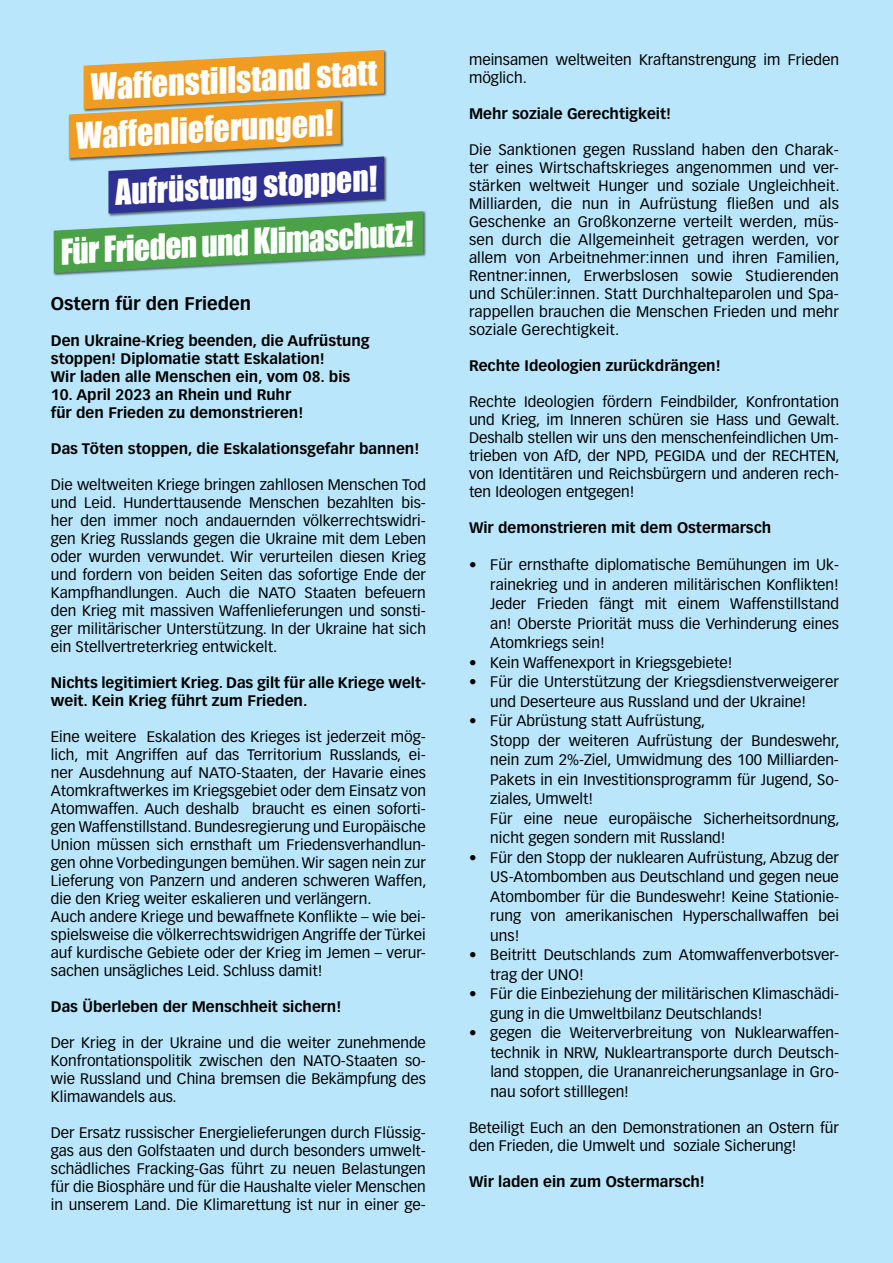
<style>
.page{position:relative;width:893px;height:1263px;background:#b9e6fa}
.page>*{position:absolute;margin:0;border:0;box-sizing:border-box;transform-origin:0 0}
.t1{font:33.45px/48px "Impact";color:#fff;scale:.96 1}
.t2{font:32.7px "Impact";color:#fff;scale:.96 1}
.t3{font:700 18px "Vectora LT Std";color:#000}
.t4{font:15px/18px "Vectora LT Std";color:#000;text-align:justify}
.t5{font:700 15px/18px "Vectora LT Std";color:#000}
</style>
<div class="page">
<div style="left:53px;top:211px;width:373px;height:65px;background:#000;opacity:.55"></div>
<svg style="left:54px;top:50px;width:369px;height:223px"></svg>
<h1 class="t1" style="left:72px;top:63px;width:318px;text-indent:17px;rotate:-3deg">Waffenstillstand statt<br>Waffenlieferungen!</h1>
<h2 class="t2" style="left:113px;top:167px;width:275px;rotate:-3deg">Aufrüstung stoppen!</h2>
<h2 class="t2" style="left:59px;top:226px;width:370px;rotate:-3deg">Für Frieden und Klimaschutz!</h2>
<p class="t3" style="left:51px;top:292px;width:202px">Ostern für den Frieden</p>
<p class="t5" style="left:51px;top:331px;width:320px">Den Ukraine-Krieg beenden, die Aufrüstung stoppen! Diplomatie statt Eskalation!<br>Wir laden alle Menschen ein, vom 08. bis</p>
<p class="t5" style="left:51px;top:385px;width:254px">10. April 2023 an Rhein und Ruhr für den Frieden zu demonstrieren!</p>
<p class="t5" style="left:51px;top:439px;width:370px">Das Töten stoppen, die Eskalationsgefahr bannen!</p>
<p class="t4" style="left:51px;top:475px;width:377px">Die weltweiten Kriege bringen zahllosen Menschen Tod und Leid. Hunderttausende Menschen bezahlten bis&shy;her den immer noch andauernden völkerrechtswidri&shy;gen Krieg Russlands gegen die Ukraine mit dem Leben oder wurden verwundet. Wir verurteilen diesen Krieg und fordern von beiden Seiten das sofortige Ende der Kampfhandlungen. Auch die NATO Staaten befeuern den Krieg mit massiven Waffenlieferungen und sonsti&shy;ger militärischer Unterstützung. In der Ukraine hat sich ein Stellvertreterkrieg entwickelt.</p>
<p class="t5" style="left:51px;top:673px;width:376px">Nichts legitimiert Krieg. Das gilt für alle Kriege welt&shy;weit. Kein Krieg führt zum Frieden.</p>
<p class="t4" style="left:51px;top:727px;width:377px;text-align:left">Eine weitere Eskalation des Krieges ist jederzeit mög&shy;lich, mit Angriffen auf das Territorium Russlands, ei&shy;ner Ausdehnung auf NATO-Staaten, der Havarie eines Atomkraftwerkes im Kriegsgebiet oder dem Einsatz von Atomwaffen. Auch deshalb braucht es einen soforti&shy;gen Waffenstillstand. Bundesregierung und Europäische Union müssen sich ernsthaft um Friedensverhandlun&shy;gen ohne Vorbedingungen bemühen. Wir sagen nein zur Lieferung von Panzern und anderen schweren Waffen, die den Krieg weiter eskalieren und verlängern.<br>Auch andere Kriege und bewaffnete Konflikte – wie bei&shy;spielsweise die völkerrechtswidrigen Angriffe der Türkei auf kurdische Gebiete oder der Krieg im Jemen – verur&shy;sachen unsägliches Leid. Schluss damit!</p>
<p class="t5" style="left:51px;top:997px;width:292px">Das Überleben der Menschheit sichern!</p>
<p class="t4" style="left:51px;top:1033px;width:377px">Der Krieg in der Ukraine und die weiter zunehmende Konfrontationspolitik zwischen den NATO-Staaten so&shy;wie Russland und China bremsen die Bekämpfung des Klimawandels aus.</p>
<p class="t4" style="left:51px;top:1123px;width:377px">Der Ersatz russischer Energielieferungen durch Flüssig&shy;gas aus den Golfstaaten und durch besonders umwelt&shy;schädliches Fracking-Gas führt zu neuen Belastungen für die Biosphäre und für die Haushalte vieler Menschen in unserem Land. Die Klimarettung ist nur in einer ge-</p>
<p class="t4" style="left:469px;top:51px;width:371px">meinsamen weltweiten Kraftanstrengung im Frieden möglich.</p>
<p class="t5" style="left:469px;top:104px;width:204px">Mehr soziale Gerechtigkeit!</p>
<p class="t4" style="left:469px;top:141px;width:372px">Die Sanktionen gegen Russland haben den Charak&shy;ter eines Wirtschaftskrieges angenommen und ver&shy;stärken weltweit Hunger und soziale Ungleichheit.<br>Milliarden, die nun in Aufrüstung fließen und als Geschenke an Großkonzerne verteilt werden, müs&shy;sen durch die Allgemeinheit getragen werden, vor allem von Arbeitnehmer:innen und ihren Familien, Rentner:innen, Erwerbslosen sowie Studierenden und Schüler:innen. Statt Durchhalteparolen und Spa&shy;rappellen brauchen die Menschen Frieden und mehr soziale Gerechtigkeit.</p>
<p class="t5" style="left:469px;top:356px;width:253px">Rechte Ideologien zurückdrängen!</p>
<p class="t4" style="left:469px;top:393px;width:372px">Rechte Ideologien fördern Feindbilder, Konfrontation und Krieg, im Inneren schüren sie Hass und Gewalt.<br>Deshalb stellen wir uns den menschenfeindlichen Um&shy;trieben von AfD, der NPD, PEGIDA und der RECHTEN, von Identitären und Reichsbürgern und anderen rech&shy;ten Ideologen entgegen!</p>
<p class="t5" style="left:469px;top:518px;width:304px">Wir demonstrieren mit dem Ostermarsch</p>
<p class="t4" style="left:490px;top:555px;width:350px;line-height:19.5px;text-indent:-21px">• Für ernsthafte diplomatische Bemühungen im Uk&shy;rainekrieg und in anderen militärischen Konflikten!<br>Jeder Frieden fängt mit einem Waffenstillstand an! Oberste Priorität muss die Verhinderung eines Atomkriegs sein!</p>
<p class="t4" style="left:469px;top:654px;width:265px">• Kein Waffenexport in Kriegsgebiete!</p>
<p class="t4" style="left:490px;top:672px;width:350px;line-height:19.5px;text-indent:-21px">• Für die Unterstützung der Kriegsdienstverweigerer und Deserteure aus Russland und der Ukraine!</p>
<p class="t4" style="left:490px;top:711px;width:351px;line-height:19.5px;text-align:left;text-indent:-21px">• Für Abrüstung statt Aufrüstung,<br>Stopp der weiteren Aufrüstung der Bundeswehr, nein zum 2%-Ziel, Umwidmung des 100 Milliarden-Pakets in ein Investitionsprogramm für Jugend, So&shy;ziales, Umwelt!<br>Für eine neue europäische Sicherheitsordnung, nicht gegen sondern mit Russland!</p>
<p class="t4" style="left:490px;top:848px;width:350px;line-height:19.5px;text-indent:-21px">• Für den Stopp der nuklearen Aufrüstung, Abzug der US-Atombomben aus Deutschland und gegen neue Atombomber für die Bundeswehr! Keine Stationie&shy;rung von amerikanischen Hyperschallwaffen bei uns!</p>
<p class="t4" style="left:490px;top:945px;width:350px;line-height:19.5px;text-indent:-21px">• Beitritt Deutschlands zum Atomwaffenverbotsver&shy;trag der UNO!</p>
<p class="t4" style="left:490px;top:984px;width:350px;line-height:19.5px;text-indent:-21px">• Für die Einbeziehung der militärischen Klimaschädi&shy;gung in die Umweltbilanz Deutschlands!</p>
<p class="t4" style="left:490px;top:1023px;width:350px;line-height:19.5px;text-indent:-21px">• gegen die Weiterverbreitung von Nuklearwaffen&shy;technik in NRW, Nukleartransporte durch Deutsch&shy;land stoppen, die Urananreicherungsanlage in Gro&shy;nau sofort stilllegen!</p>
<p class="t4" style="left:469px;top:1119px;width:371px">Beteiligt Euch an den Demonstrationen an Ostern für den Frieden, die Umwelt und soziale Sicherung!</p>
<p class="t5" style="left:469px;top:1172px;width:237px">Wir laden ein zum Ostermarsch!</p>
</div>
